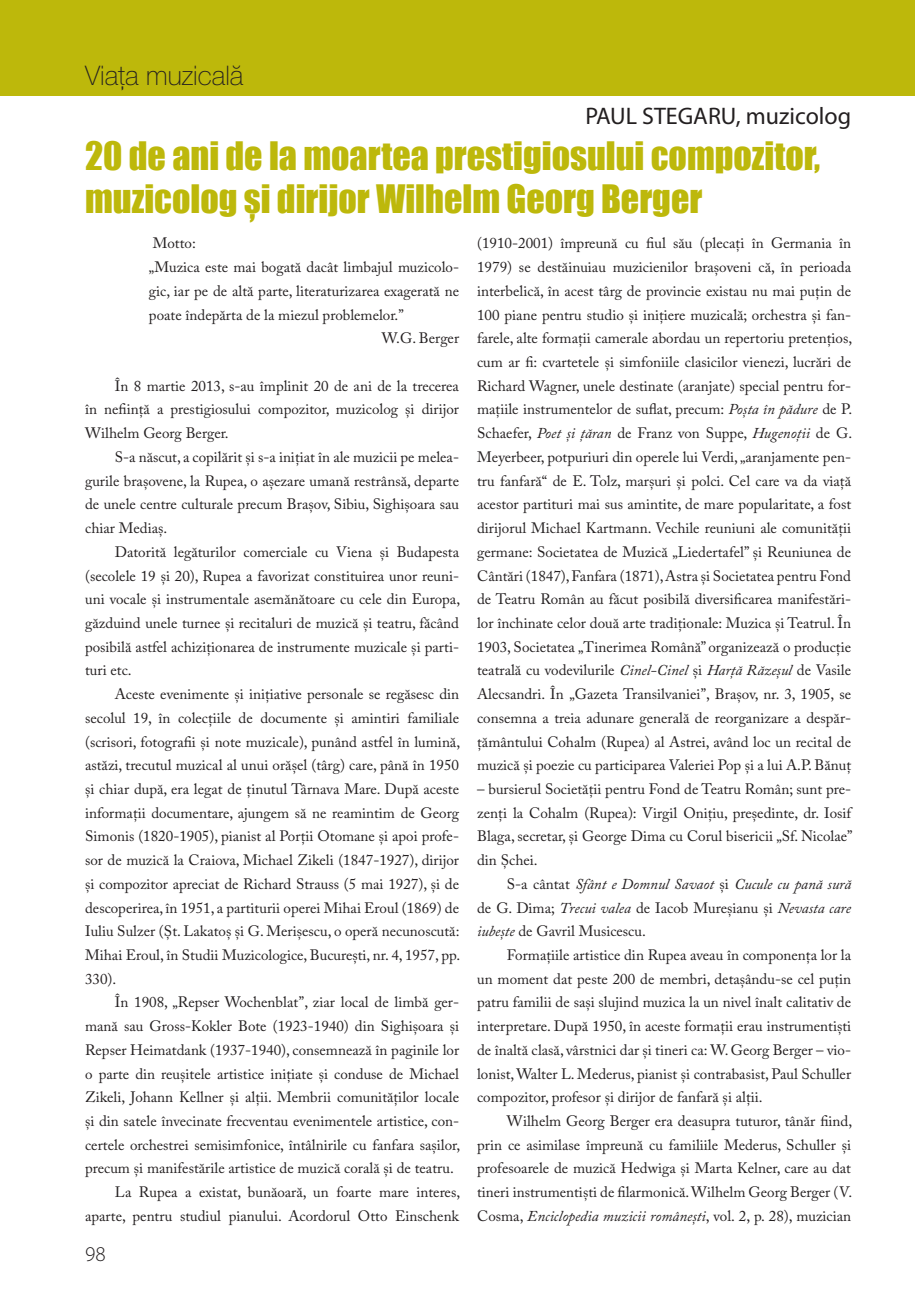
<style>
.page{position:relative;width:915px;height:1306px;background:#fff}
.page>*{position:absolute;margin:0;border:0;box-sizing:border-box;transform-origin:0 0}
.t1{font:36px/43.2px "Impact";color:#bdb80b}
.t2{font:100 27px "Helvetica Neue LT Pro";color:#231f20}
.t3{font:24px "Myriad Pro";color:#231f20}
.t4{font:300 21px "Myriad Pro";color:#231f20}
.t5{font:15px/23.7px "Adobe Caslon Pro";color:#231f20;text-align:justify}
.t6{font:italic 15px/23.7px "Adobe Caslon Pro";color:#231f20;text-align:justify}
.s1{font-style:italic}
.s2{font-style:normal}
</style>
<div class="page">
<div style="left:0;top:0;width:914px;height:95px;background:#bdb80b"></div>
<p class="t2" style="left:85px;top:60px;width:160px">Viaţa muzicală</p>
<p class="t3" style="left:585px;top:101px;width:267px">PAUL STEGARU, muzicolog</p>
<p class="t1" style="left:85px;top:133px;width:736px">20 de ani de la moartea prestigiosului compozitor, muzicolog şi dirijor Wilhelm Georg Berger</p>
<p class="t5" style="left:153px;top:231px;width:45px">Motto:</p>
<p class="t5" style="left:149px;top:255px;width:311px">„Muzica este mai bogată dacât limbajul muzicolo&shy;gic, iar pe de altă parte, literaturizarea exagerată ne poate îndepărta de la miezul problemelor.”</p>
<p class="t5" style="left:382px;top:326px;width:79px">W.G. Berger</p>
<p class="t5" style="left:85px;top:374px;width:375px;text-indent:30px">În 8 martie 2013, s-au împlinit 20 de ani de la trecerea în nefiinţă a prestigiosului compozitor, muzicolog şi dirijor Wilhelm Georg Berger.</p>
<p class="t5" style="left:85px;top:445px;width:375px;text-indent:30px">S-a născut, a copilărit şi s-a iniţiat în ale muzicii pe melea&shy;gurile braşovene, la Rupea, o aşezare umană restrânsă, departe de unele centre culturale precum Braşov, Sibiu, Sighişoara sau chiar Mediaş.</p>
<p class="t5" style="left:85px;top:540px;width:376px;text-indent:30px">Datorită legăturilor comerciale cu Viena şi Budapesta (secolele 19 şi 20), Rupea a favorizat constituirea unor reuni&shy;uni vocale şi instrumentale asemănătoare cu cele din Europa, găzduind unele turnee şi recitaluri de muzică şi teatru, făcând posibilă astfel achiziţionarea de instrumente muzicale şi parti&shy;turi etc.</p>
<p class="t5" style="left:85px;top:682px;width:376px;text-indent:30px">Aceste evenimente şi iniţiative personale se regăsesc din secolul 19, în colecţiile de documente şi amintiri familiale (scrisori, fotografii şi note muzicale), punând astfel în lumină, astăzi, trecutul muzical al unui orăşel (târg) care, până în 1950 şi chiar după, era legat de ţinutul Târnava Mare. După aceste informaţii documentare, ajungem să ne reamintim de Georg Simonis (1820-1905), pianist al Porţii Otomane şi apoi profe&shy;sor de muzică la Craiova, Michael Zikeli (1847-1927), dirijor şi compozitor apreciat de Richard Strauss (5 mai 1927), şi de descoperirea, în 1951, a partiturii operei Mihai Eroul (1869) de Iuliu Sulzer (Şt. Lakatoş şi G. Merişescu, o operă necunoscută:<br>Mihai Eroul, în Studii Muzicologice, Bucureşti, nr. 4, 1957, pp.<br>330).</p>
<p class="t5" style="left:85px;top:990px;width:376px;text-indent:30px">În 1908, „Repser Wochenblat”, ziar local de limbă ger&shy;mană sau Gross-Kokler Bote (1923-1940) din Sighişoara şi Repser Heimatdank (1937-1940), consemnează în paginile lor o parte din reuşitele artistice iniţiate şi conduse de Michael Zikeli, Johann Kellner şi alţii. Membrii comunităţilor locale şi din satele învecinate frecventau evenimentele artistice, con&shy;certele orchestrei semisimfonice, întâlnirile cu fanfara saşilor, precum şi manifestările artistice de muzică corală şi de teatru.</p>
<p class="t5" style="left:85px;top:1180px;width:376px;text-align:right">La Rupea a existat, bunăoară, un foarte mare interes, aparte, pentru studiul pianului. Acordorul Otto Einschenk</p>
<p class="t4" style="left:85px;top:1241px;width:22px">98</p>
<p class="t5" style="left:477px;top:231px;width:376px">(1910-2001) împreună cu fiul său (plecaţi în Germania în 1979) se destăinuiau muzicienilor braşoveni că, în perioada interbelică, în acest târg de provincie existau nu mai puţin de 100 piane pentru studio şi iniţiere muzicală; orchestra şi fan&shy;farele, alte formaţii camerale abordau un repertoriu pretenţios, cum ar fi: cvartetele şi simfoniile clasicilor vienezi, lucrări de Richard Wagner, unele destinate (aranjate) special pentru for&shy;maţiile instrumentelor de suflat, precum: <span class="s1">Poşta în pădure</span> de P.<br>Schaefer, <span class="s1">Poet şi ţăran</span> de Franz von Suppe, <span class="s1">Hugenoţii</span> de G.<br>Meyerbeer, potpuriuri din operele lui Verdi, „aranjamente pen&shy;tru fanfară“ de E. Tolz, marşuri şi polci. Cel care va da viaţă acestor partituri mai sus amintite, de mare popularitate, a fost dirijorul Michael Kartmann. Vechile reuniuni ale comunităţii germane: Societatea de Muzică „Liedertafel” şi Reuniunea de Cântări (1847), Fanfara (1871), Astra şi Societatea pentru Fond de Teatru Român au făcut posibilă diversificarea manifestări&shy;lor închinate celor două arte tradiţionale: Muzica şi Teatrul. În 1903, Societatea „Tinerimea Română” organizează o producţie teatrală cu vodevilurile <span class="s1">Cinel-Cinel</span> şi <span class="s1">Harţă Răzeşul</span> de Vasile Alecsandri. În „Gazeta Transilvaniei”, Braşov, nr. 3, 1905, se consemna a treia adunare generală de reorganizare a despăr&shy;ţământului Cohalm (Rupea) al Astrei, având loc un recital de muzică şi poezie cu participarea Valeriei Pop şi a lui A.P. Bănuţ</p>
<p class="t5" style="left:477px;top:777px;width:377px">– bursierul Societăţii pentru Fond de Teatru Român; sunt pre&shy;zenţi la Cohalm (Rupea): Virgil Oniţiu, preşedinte, dr. Iosif Blaga, secretar, şi George Dima cu Corul bisericii „Sf. Nicolae” din Şchei.</p>
<p class="t6" style="left:477px;top:871px;width:375px;text-indent:30px"><span class="s2">S-a cântat</span> Sfânt e Domnul Savaot <span class="s2">şi</span> Cucule cu pană sură <span class="s2">de G. Dima;</span> Trecui valea <span class="s2">de Iacob Mureşianu şi</span> Nevasta care iubeşte <span class="s2">de Gavril Musicescu.</span></p>
<p class="t5" style="left:477px;top:943px;width:375px;text-indent:30px">Formaţiile artistice din Rupea aveau în componenţa lor la un moment dat peste 200 de membri, detaşându-se cel puţin patru familii de saşi slujind muzica la un nivel înalt calitativ de interpretare. După 1950, în aceste formaţii erau instrumentişti de înaltă clasă, vârstnici dar şi tineri ca: W. Georg Berger – vio&shy;lonist, Walter L. Mederus, pianist şi contrabasist, Paul Schuller compozitor, profesor şi dirijor de fanfară şi alţii.</p>
<p class="t5" style="left:477px;top:1108px;width:376px;text-indent:30px">Wilhelm Georg Berger era deasupra tuturor, tânăr fiind, prin ce asimilase împreună cu familiile Mederus, Schuller şi profesoarele de muzică Hedwiga şi Marta Kelner, care au dat tineri instrumentişti de filarmonică. Wilhelm Georg Berger (V.<br>Cosma, <span class="s1">Enciclopedia muzicii româneşti</span>, vol. 2, p. 28), muzician</p>
</div>
